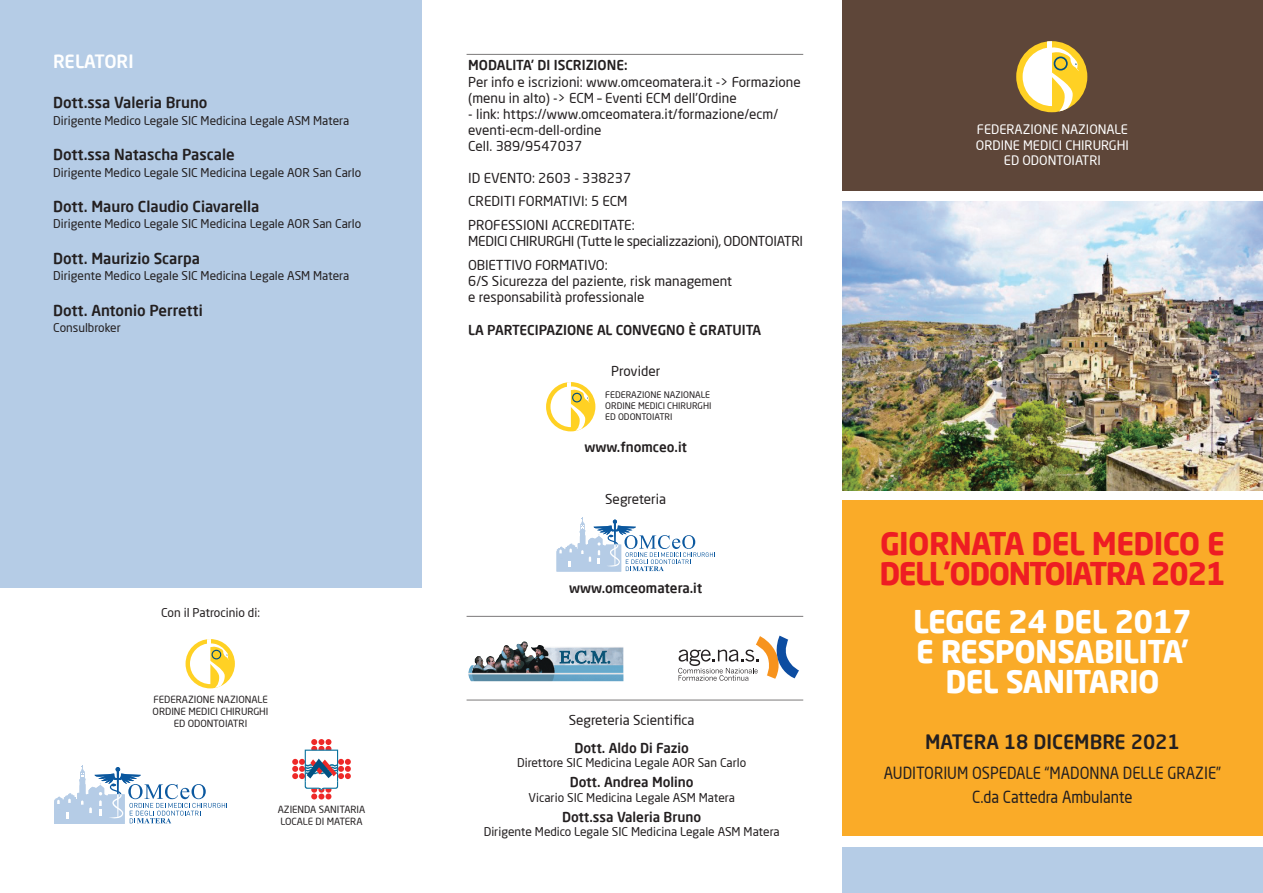
<style>
.page{position:relative;width:1263px;height:893px;background:#fff}
.page>*{position:absolute;margin:0;border:0;box-sizing:border-box;transform-origin:0 0}
.t1{font:700 30.75px "Neo Sans Pro";letter-spacing:-.02em;color:#fff}
.t2{font:700 30.75px/30px "Neo Sans Pro";letter-spacing:-.02em;color:#ee1d23}
.t3{font:700 30.75px "Neo Sans Pro";letter-spacing:-.04em;color:#ee1d23}
.t4{font:500 19.5px "Neo Sans Pro";color:#231f20}
.t5{font:500 18px "Neo Sans Pro";color:#fff}
.t6{font:16.5px/24px "Neo Sans Pro";color:#231f20;text-align:center;scale:.9 1}
.t7{font:500 15px "Neo Sans Pro";color:#231f20}
.t8{font:13.5px/16.2px "Neo Sans Pro";color:#231f20}
.t9{font:500 13.5px "Neo Sans Pro";color:#231f20}
.t10{font:13.5px/23.7px "Neo Sans Pro";letter-spacing:-.02em;color:#231f20}
.t11{font:12.9px/15.5px "Neo Sans Pro";color:#fff;text-align:center}
.t12{font:12px "Neo Sans Pro";color:#231f20}
.t13{font:9.75px/11.7px "Neo Sans Pro";color:#231f20}
.t14{font:9px/10.6px "Neo Sans Pro";color:#231f20}
</style>
<div class="page">
<div style="left:842px;top:0;width:421px;height:191px;background:#5e4639"></div>
<div style="left:0;top:0;width:421px;height:588px;background:#b5cce6"></div>
<div style="left:842px;top:501px;width:421px;height:335px;background:#faab28"></div>
<div style="left:842px;top:848px;width:421px;height:45px;background:#b5cce6"></div>
<div style="left:1016px;top:41px;width:71px;height:71px;background:#ffd124;border-radius:50%"></div>
<div style="left:1047px;top:41px;width:5px;height:10px;background:#fff"></div>
<svg style="left:1022px;top:46px;width:57px;height:66px"></svg>
<div style="left:1054px;top:57px;width:14px;height:14px;border:2px solid #044e7d;border-radius:50%"></div>
<svg style="left:292px;top:739px;width:59px;height:60px"></svg>
<hr style="left:467px;top:54px;width:336px;height:1px;background:#231f20">
<hr style="left:467px;top:616px;width:336px;height:1px;background:#231f20">
<hr style="left:467px;top:700px;width:336px;height:1px;background:#231f20">
<svg style="left:678px;top:636px;width:121px;height:45px"></svg>
<img style="left:468px;top:641px;width:155px;height:40px">
<svg style="left:560px;top:651px;width:50px;height:12px"></svg>
<div style="left:546px;top:382px;width:49px;height:49px;background:#ffd124;border-radius:50%"></div>
<svg style="left:550px;top:382px;width:40px;height:49px"></svg>
<div style="left:572px;top:393px;width:10px;height:9px;border:1px solid #044e7d;border-radius:50%"></div>
<div style="left:186px;top:639px;width:49px;height:49px;background:#ffd124;border-radius:50%"></div>
<svg style="left:190px;top:639px;width:39px;height:49px"></svg>
<div style="left:212px;top:650px;width:9px;height:9px;border:1px solid #044e7d;border-radius:50%"></div>
<svg style="left:556px;top:518px;width:159px;height:54px"></svg>
<svg style="left:54px;top:765px;width:173px;height:59px"></svg>
<img style="left:842px;top:202px;width:421px;height:288px">
<h3 class="t5" style="left:53px;top:50px;width:82px">RELATORI</h3>
<p class="t7" style="left:53px;top:93px;width:156px">Dott.ssa Valeria Bruno</p>
<p class="t12" style="left:53px;top:113px;width:297px">Dirigente Medico Legale SIC Medicina Legale ASM Matera</p>
<p class="t7" style="left:53px;top:145px;width:183px">Dott.ssa Natascha Pascale</p>
<p class="t12" style="left:53px;top:165px;width:309px">Dirigente Medico Legale SIC Medicina Legale AOR San Carlo</p>
<p class="t7" style="left:53px;top:197px;width:208px">Dott. Mauro Claudio Ciavarella</p>
<p class="t12" style="left:53px;top:217px;width:309px">Dirigente Medico Legale SIC Medicina Legale AOR San Carlo</p>
<p class="t7" style="left:53px;top:249px;width:148px">Dott. Maurizio Scarpa</p>
<p class="t12" style="left:53px;top:268px;width:297px">Dirigente Medico Legale SIC Medicina Legale ASM Matera</p>
<p class="t7" style="left:53px;top:301px;width:151px">Dott. Antonio Perretti</p>
<p class="t12" style="left:53px;top:320px;width:69px">Consulbroker</p>
<p class="t12" style="left:161px;top:605px;width:100px">Con il Patrocinio di:</p>
<p class="t13" style="left:153px;top:694px;width:117px;text-align:center">FEDERAZIONE NAZIONALE<br>ORDINE MEDICI CHIRURGHI<br>ED ODONTOIATRI</p>
<p class="t13" style="left:278px;top:803px;width:89px">AZIENDA SANITARIA<br>LOCALE DI MATERA</p>
<p class="t9" style="left:468px;top:57px;width:161px">MODALITA’ DI ISCRIZIONE:</p>
<p class="t8" style="left:468px;top:73px;width:334px">Per info e iscrizioni: www.omceomatera.it -&gt; Formazione (menu in alto) -&gt; ECM – Eventi ECM dell’Ordine</p>
<p class="t8" style="left:468px;top:106px;width:311px">- link: https://www.omceomatera.it/formazione/ecm/ eventi-ecm-dell-ordine<br>Cell. 389/9547037</p>
<p class="t8" style="left:468px;top:166px;width:168px;line-height:23.7px">ID EVENTO: 2603 - 338237<br>CREDITI FORMATIVI: 5 ECM<br>PROFESSIONI ACCREDITATE:</p>
<p class="t10" style="left:468px;top:229px;width:336px">MEDICI CHIRURGHI (Tutte le specializzazioni), ODONTOIATRI<br>OBIETTIVO FORMATIVO:</p>
<p class="t8" style="left:468px;top:273px;width:265px">6/S Sicurezza del paziente, risk management e responsabilità professionale</p>
<p class="t9" style="left:468px;top:322px;width:28px">La partecipa</p>
<p class="t9" style="left:555px;top:322px;width:17px">zione</p>
<p class="t9" style="left:597px;top:322px;width:36px">al Conve</p>
<p class="t9" style="left:658px;top:322px;width:92px">gno è gratuita</p>
<p class="t8" style="left:611px;top:363px;width:51px">Provider</p>
<p class="t14" style="left:605px;top:389px;width:108px">FEDERAZIONE NAZIONALE<br>ORDINE MEDICI CHIRURGHI<br>ED ODONTOIATRI</p>
<p class="t9" style="left:584px;top:439px;width:104px">www.fnomceo.it</p>
<p class="t8" style="left:605px;top:491px;width:63px">Segreteria</p>
<p class="t9" style="left:569px;top:579px;width:135px">www.omceomatera.it</p>
<p class="t8" style="left:569px;top:712px;width:127px">Segreteria Scientifica</p>
<p class="t9" style="left:574px;top:739px;width:116px">Dott. Aldo Di Fazio</p>
<p class="t12" style="left:517px;top:755px;width:231px">Direttore SIC Medicina Legale AOR San Carlo</p>
<p class="t9" style="left:570px;top:774px;width:125px">Dott. Andrea Molino</p>
<p class="t12" style="left:528px;top:790px;width:208px">Vicario SIC Medicina Legale ASM Matera</p>
<p class="t9" style="left:562px;top:809px;width:141px">Dott.ssa Valeria Bruno</p>
<p class="t12" style="left:484px;top:825px;width:297px">Dirigente Medico Legale SIC Medicina Legale ASM Matera</p>
<p class="t11" style="left:976px;top:122px;width:155px">FEDERAZIONE NAZIONALE<br>ORDINE MEDICI CHIRURGHI<br>ED ODONTOIATRI</p>
<h1 class="t2" style="left:879px;top:527px;width:347px">GIORNATA DEL MEDICO E<br>DELL’ODONTOIATRA</h1>
<h1 class="t3" style="left:1151px;top:554px;width:76px">2021</h1>
<h1 class="t1" style="left:913px;top:602px;width:159px">LEGGE 24 DEL</h1>
<h1 class="t1" style="left:1114px;top:602px;width:79px">2017</h1>
<h1 class="t1" style="left:916px;top:632px;width:274px">E RESPONSABILITA’</h1>
<h1 class="t1" style="left:945px;top:662px;width:18px">DEL</h1>
<h1 class="t1" style="left:1006px;top:662px;width:155px">SANITARIO</h1>
<h2 class="t4" style="left:925px;top:730px;width:121px">MATERA 18 dicembre</h2>
<h2 class="t4" style="left:1131px;top:730px;width:51px">2021</h2>
<p class="t6" style="left:884px;top:761px;width:376px">AUDITORIUM OSPEDALE “MADONNA DELLE GRAZIE”<br>C.da Cattedra Ambulante</p>
</div>
